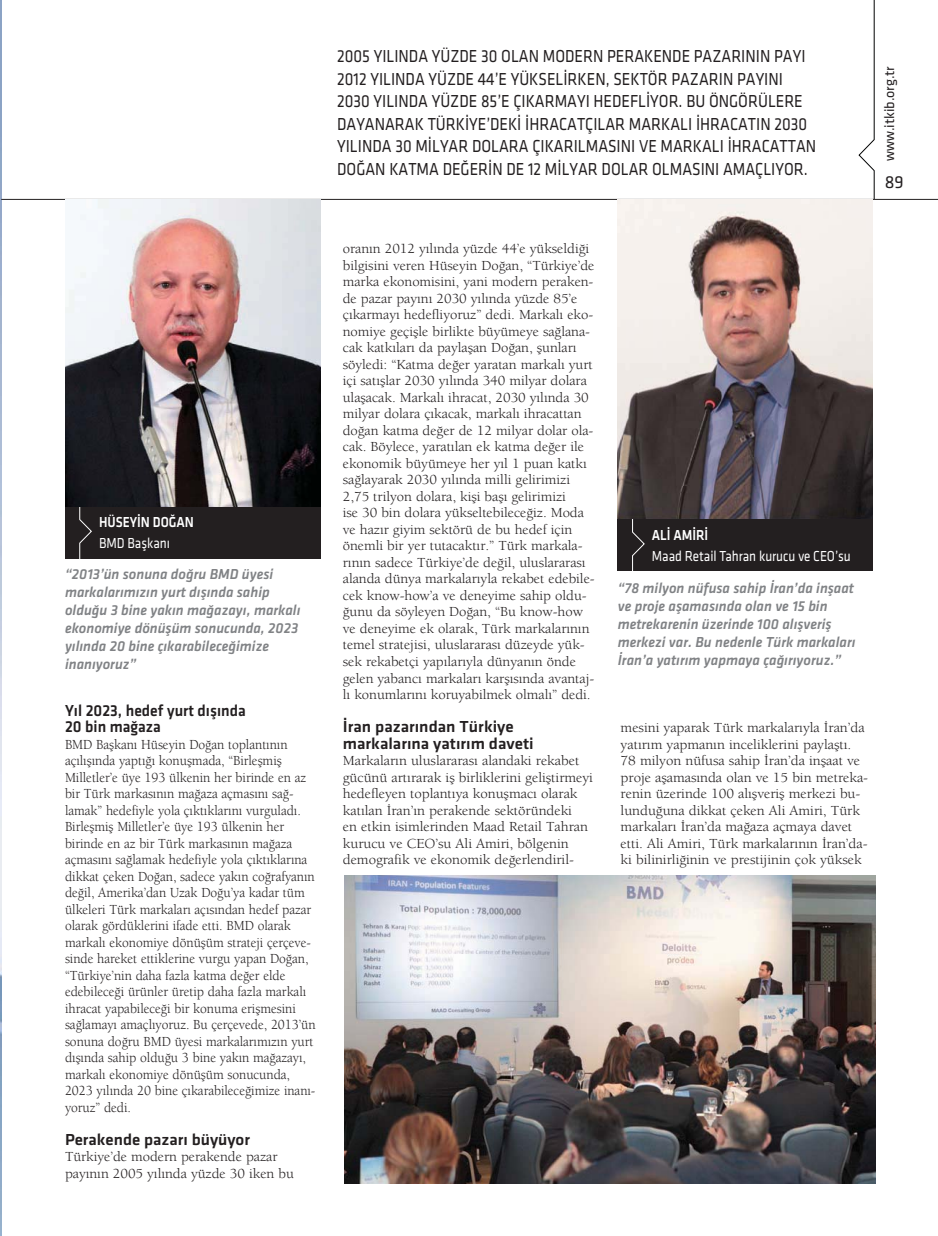
<style>
.page{position:relative;width:938px;height:1236px;background:#fff}
.page>*{position:absolute;margin:0;border:0;box-sizing:border-box;transform-origin:0 0}
.t1{font:18px/22.5px "Klavika";color:#231f20;scale:.87 1}
.t2{font:18px "Klavika";color:#231f20}
.t3{font:500 16.5px/16.5px "Klavika";color:#231f20;scale:1.04 1}
.t4{font:500 16.5px/16.5px "Klavika";color:#231f20;scale:.95 1}
.t5{font:500 16.5px "Klavika";color:#231f20}
.t6{font:italic 500 15px/18px "Klavika";color:#808285}
.t7{font:15px "Klavika";color:#fff;scale:.87 1}
.t8{font:500 15px "Klavika";color:#fff;scale:.87 1}
.t9{font:14.25px/16.5px "Berkeley Book Tr";letter-spacing:-.005em;color:#231f20}
.t10{font:14.25px/16.5px "Berkeley Book Tr";letter-spacing:-.005em;color:#231f20;scale:.95 1}
.t11{font:14.25px/16.5px "Berkeley Book Tr";letter-spacing:-.005em;color:#231f20;scale:1.04 1}
.t12{font:14.25px "Klavika";color:#231f20}
</style>
<div class="page">
<img style="left:0;top:0;width:1px;height:1235px">
<svg style="left:858px;top:0;width:17px;height:199px"></svg>
<hr style="left:1px;top:199px;width:937px;height:1px;background:#231f20">
<img style="left:65px;top:200px;width:255px;height:307px">
<div style="left:65px;top:507px;width:255px;height:51px;background:#231f20"></div>
<svg style="left:79px;top:507px;width:13px;height:51px"></svg>
<img style="left:345px;top:875px;width:531px;height:308px">
<img style="left:618px;top:200px;width:255px;height:319px">
<div style="left:618px;top:519px;width:255px;height:51px;background:#231f20"></div>
<svg style="left:632px;top:519px;width:13px;height:51px"></svg>
<p class="t1" style="left:337px;top:47px;width:552px">2005 YILINDA YÜZDE 30 OLAN MODERN PERAKENDE PAZARININ PAYI 2012 YILINDA YÜZDE 44’E YÜKSELİRKEN, SEKTÖR PAZARIN PAYINI 2030 YILINDA YÜZDE 85’E ÇIKARMAYI HEDEFLİYOR. BU ÖNGÖRÜLERE DAYANARAK TÜRKİYE’DEKİ İHRACATÇILAR MARKALI İHRACATIN 2030<br>YILINDA 30 MİLYAR DOLARA ÇIKARILMASINI VE MARKALI İHRACATTAN DOĞAN KATMA DEĞERİN DE 12 MİLYAR DOLAR OLMASINI AMAÇLIYOR.</p>
<p class="t12" style="left:884px;top:161px;width:96px;rotate:-90deg">www.itkib.org.tr</p>
<p class="t2" style="left:885px;top:176px;width:20px">89</p>
<p class="t8" style="left:99px;top:516px;width:111px">HÜSEYİN DOĞAN</p>
<p class="t7" style="left:99px;top:537px;width:83px">BMD Başkanı</p>
<p class="t6" style="left:65px;top:567px;width:237px">“2013’ün sonuna doğru BMD üyesi markalarımızın yurt dışında sahip olduğu 3 bine yakın mağazayı, markalı ekonomiye dönüşüm sonucunda, 2023 yılında 20 bine çıkarabileceğimize inanıyoruz”</p>
<p class="t4" style="left:65px;top:703px;width:192px">Yıl 2023, hedef yurt dışında<br>20 bin mağaza</p>
<p class="t10" style="left:65px;top:737px;width:265px">BMD Başkanı Hüseyin Doğan toplantının açılışında yaptığı konuşmada, “Birleşmiş Milletler’e üye 193 ülkenin her birinde en az bir Türk markasının mağaza açmasını sağ&shy;lamak” hedefiyle yola çıktıklarını vurguladı.<br>Birleşmiş Milletler’e üye 193 ülkenin her birinde en az bir Türk markasının mağaza açmasını sağlamak hedefiyle yola çıktıklarına dikkat çeken Doğan, sadece yakın coğrafyanın değil, Amerika’dan Uzak Doğu’ya kadar tüm ülkeleri Türk markaları açısından hedef pazar olarak gördüklerini ifade etti. BMD olarak markalı ekonomiye dönüşüm strateji çerçeve&shy;sinde hareket ettiklerine vurgu yapan Doğan, “Türkiye’nin daha fazla katma değer elde edebileceği ürünler üretip daha fazla markalı ihracat yapabileceği bir konuma erişmesini sağlamayı amaçlıyoruz. Bu çerçevede, 2013’ün sonuna doğru BMD üyesi markalarımızın yurt dışında sahip olduğu 3 bine yakın mağazayı, markalı ekonomiye dönüşüm sonucunda, 2023 yılında 20 bine çıkarabileceğimize inanı&shy;yoruz” dedi.</p>
<p class="t5" style="left:65px;top:1132px;width:187px">Perakende pazarı büyüyor</p>
<p class="t9" style="left:65px;top:1149px;width:230px">Türkiye’de modern perakende pazar payının 2005 yılında yüzde 30 iken bu</p>
<p class="t9" style="left:343px;top:242px;width:253px">oranın 2012 yılında yüzde 44’e yükseldiği bilgisini veren Hüseyin Doğan, “Türkiye’de marka ekonomisini, yani modern peraken&shy;de pazar payını 2030 yılında yüzde 85’e çıkarmayı hedefliyoruz” dedi. Markalı eko&shy;nomiye geçişle birlikte büyümeye sağlana&shy;cak katkıları da paylaşan Doğan, şunları söyledi: “Katma değer yaratan markalı yurt içi satışlar 2030 yılında 340 milyar dolara ulaşacak. Markalı ihracat, 2030 yılında 30 milyar dolara çıkacak, markalı ihracattan doğan katma değer de 12 milyar dolar ola&shy;cak. Böylece, yaratılan ek katma değer ile ekonomik büyümeye her yıl 1 puan katkı sağlayarak 2030 yılında milli gelirimizi 2,75 trilyon dolara, kişi başı gelirimizi<br>ise 30 bin dolara yükseltebileceğiz. Moda ve hazır giyim sektörü de bu hedef için önemli bir yer tutacaktır.” Türk markala&shy;rının sadece Türkiye’de değil, uluslararası alanda dünya markalarıyla rekabet edebile&shy;cek know-how’a ve deneyime sahip oldu&shy;ğunu da söyleyen Doğan, “Bu know-how ve deneyime ek olarak, Türk markalarının temel stratejisi, uluslararası düzeyde yük&shy;sek rekabetçi yapılarıyla dünyanın önde gelen yabancı markaları karşısında avantaj&shy;lı konumlarını koruyabilmek olmalı” dedi.</p>
<p class="t3" style="left:343px;top:720px;width:185px">İran pazarından Türkiye markalarına yatırım daveti</p>
<p class="t11" style="left:343px;top:753px;width:242px">Markaların uluslararası alandaki rekabet gücünü artırarak iş birliklerini geliştirmeyi hedefleyen toplantıya konuşmacı olarak katılan İran’ın perakende sektöründeki<br>en etkin isimlerinden Maad Retail Tahran kurucu ve CEO’su Ali Amiri, bölgenin demografik ve ekonomik değerlendiril-</p>
<p class="t8" style="left:652px;top:529px;width:66px">ALİ AMİRİ</p>
<p class="t7" style="left:652px;top:550px;width:230px">Maad Retail Tahran kurucu ve CEO’su</p>
<p class="t6" style="left:618px;top:580px;width:239px">“78 milyon nüfusa sahip İran’da inşaat ve proje aşamasında olan ve 15 bin metrekarenin üzerinde 100 alışveriş merkezi var. Bu nedenle Türk markaları İran’a yatırım yapmaya çağırıyoruz.”</p>
<p class="t11" style="left:621px;top:720px;width:240px">mesini yaparak Türk markalarıyla İran’da yatırım yapmanın inceliklerini paylaştı.<br>78 milyon nüfusa sahip İran’da inşaat ve proje aşamasında olan ve 15 bin metreka&shy;renin üzerinde 100 alışveriş merkezi bu&shy;lunduğuna dikkat çeken Ali Amiri, Türk markaları İran’da mağaza açmaya davet etti. Ali Amiri, Türk markalarının İran’da&shy;ki bilinirliğinin ve prestijinin çok yüksek</p>
</div>
